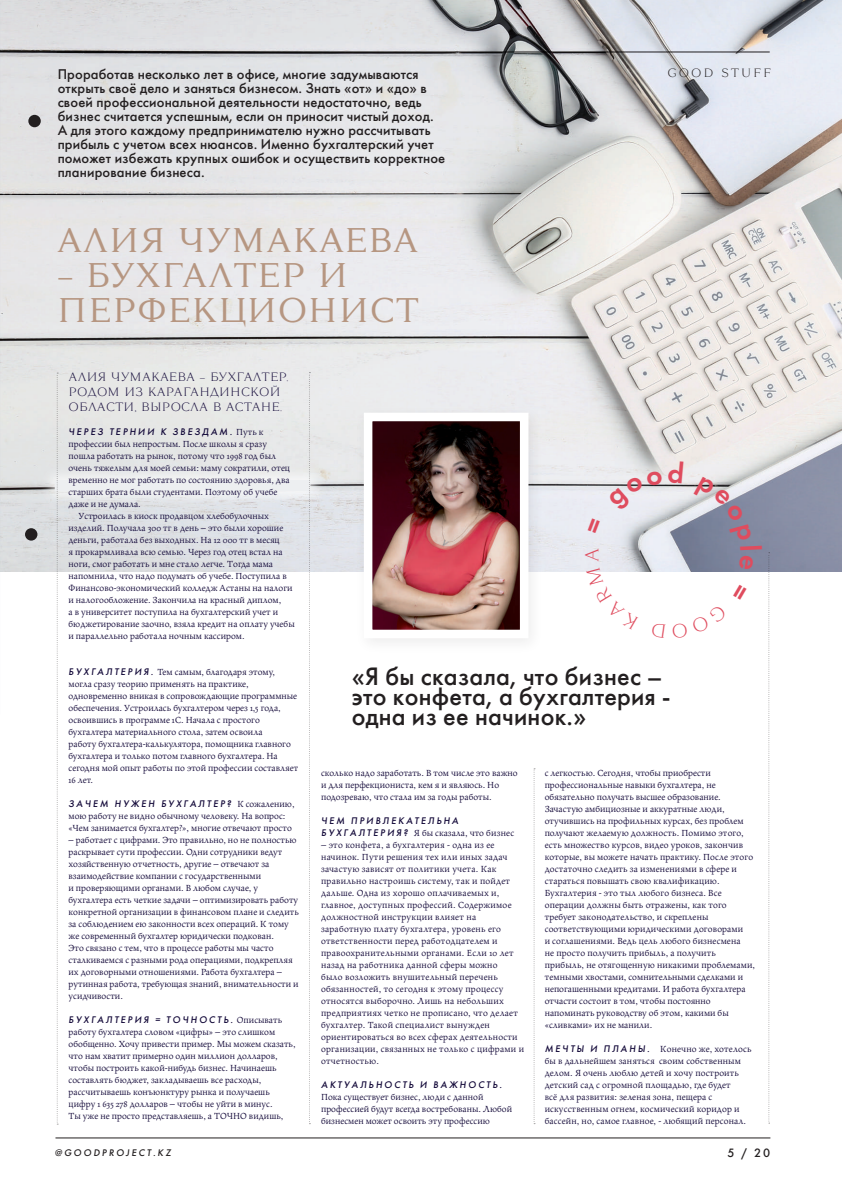
<style>
.page{position:relative;width:842px;height:1191px;background:#fff}
.page>*{position:absolute;margin:0;border:0;box-sizing:border-box;transform-origin:0 0}
.t1{font:34px/35px "Tautz";letter-spacing:.01em;color:#b69681}
.t2{font:25px/20px "Futura Futuris";letter-spacing:.01em;color:#231f20}
.t3{font:300 19px "Tautz";color:#df4c5e}
.t4{font:14px/14px "Futura Futuris";letter-spacing:.01em;color:#231f20}
.t5{font:300 12px/15px "Tautz";letter-spacing:.02em;color:#130939}
.t6{font:300 12px "Tautz";letter-spacing:.16em;color:#231f20}
.t7{font:12px "Futura Futuris";color:#231f20}
.t8{font:10px/12px "Maiola Pro";color:#130939}
.t9{font:10px/12px "Maiola Pro";letter-spacing:.02em;color:#130939}
.t10{font:italic 500 10px "Futura";letter-spacing:.2em;color:#130939}
.t11{font:italic 500 10px "Futura";letter-spacing:.2em;color:#231f20}
.s1{font-family:"Futura";font-weight:500;font-style:italic}
</style>
<div class="page">
<hr style="left:55px;top:1137px;width:715px;height:1px;background:#231f20">
<img style="left:0;top:0;width:842px;height:571px">
<div style="left:28px;top:115px;width:13px;height:12px;background:#231f20;border-radius:50%"></div>
<div style="left:25px;top:528px;width:12px;height:12px;background:#231f20;border-radius:50%"></div>
<div style="left:39px;top:464px;width:287px;height:43px;background:#e7e9ea"></div>
<div style="left:55px;top:480px;width:255px;height:11px;background:#edeff1"></div>
<svg style="left:309px;top:372px;width:1px;height:752px"></svg>
<svg style="left:534px;top:768px;width:1px;height:356px"></svg>
<svg style="left:57px;top:372px;width:1px;height:752px"></svg>
<svg style="left:768px;top:552px;width:2px;height:571px"></svg>
<div style="left:354px;top:405px;width:189px;height:250px;background:#231f20;opacity:.08"></div>
<img style="left:374px;top:423px;width:144px;height:205px">
<div style="left:364px;top:413px;width:164px;height:225px;border:9px solid #fff"></div>
<svg style="left:607px;top:461px;width:76px;height:50px;background:#e2e2e5"></svg>
<svg style="left:694px;top:476px;width:68px;height:94px;background:#969cae"></svg>
<svg style="left:586px;top:567px;width:52px;height:5px"></svg>
<svg style="left:588px;top:518px;width:12px;height:14px"></svg>
<p class="t4" style="left:58px;top:67px;width:389px">Проработав несколько лет в офисе, многие задумываются открыть своё дело и заняться бизнесом. Знать «от» и «до» в своей профессиональной деятельности недостаточно, ведь бизнес считается успешным, если он приносит чистый доход.<br>А для этого каждому предпринимателю нужно рассчитывать прибыль с учетом всех нюансов. Именно бухгалтерский учет поможет избежать крупных ошибок и осуществить корректное планирование бизнеса.</p>
<h1 class="t1" style="left:57px;top:223px;width:363px">Алия Чумакаева</h1>
<h1 class="t1" style="left:57px;top:258px;width:287px">– БУХГАЛТЕР И<br>ПЕР</h1>
<h1 class="t1" style="left:137px;top:293px;width:140px">ФЕКЦИОНИ</h1>
<h1 class="t1" style="left:370px;top:293px;width:50px">СТ</h1>
<p class="t6" style="left:667px;top:65px;width:105px">GOOD STUFF</p>
<p class="t5" style="left:69px;top:369px;width:221px">АЛИЯ ЧУМАКАЕВА – БУХГАЛТЕР.<br>РОДОМ ИЗ КАРАГАНДИНСКОЙ<br>ОБЛАСТИ, ВЫРОСЛА В АСТАНЕ.</p>
<p class="t10" style="left:69px;top:425px;width:8px">ЧЕРЕЗ</p>
<p class="t10" style="left:109px;top:425px;width:9px">ТЕРНИИ</p>
<p class="t10" style="left:160px;top:425px;width:21px">К ЗВЕЗДАМ</p>
<p class="t8" style="left:230px;top:426px;width:35px"><span class="s1">.</span> Путь к</p>
<p class="t8" style="left:69px;top:438px;width:200px">профессии был непростым. После школы я сразу</p>
<p class="t8" style="left:69px;top:450px;width:209px">пошла работать на рынок, потому что 1998 год был</p>
<p class="t8" style="left:69px;top:462px;width:223px">очень тяжелым для моей семьи: маму сократили, отец</p>
<p class="t8" style="left:69px;top:474px;width:223px">временно не мог работать по состоянию здоровья, два</p>
<p class="t8" style="left:69px;top:486px;width:210px">старших брата были студентами. Поэтому об учебе</p>
<p class="t8" style="left:69px;top:498px;width:74px">даже и не думала.</p>
<p class="t8" style="left:79px;top:510px;width:192px">Устроилась в киоск продавцом хлебобулочных</p>
<p class="t8" style="left:69px;top:522px;width:216px">изделий. Получала 300 тг в день – это были хорошие</p>
<p class="t8" style="left:69px;top:534px;width:213px">деньги, работала без выходных. На 12 000 тг в месяц</p>
<p class="t8" style="left:69px;top:546px;width:216px">я прокармливала всю семью. Через год отец встал на</p>
<p class="t8" style="left:69px;top:558px;width:206px">ноги, смог работать и мне стало легче. Тогда мама</p>
<p class="t8" style="left:69px;top:570px;width:220px">напомнила, что надо подумать об учебе. Поступила в</p>
<p class="t8" style="left:69px;top:582px;width:226px">Финансово-экономический колледж Астаны на налоги</p>
<p class="t8" style="left:69px;top:594px;width:214px">и налогообложение. Закончила на красный диплом,</p>
<p class="t8" style="left:69px;top:606px;width:211px">а в университет поступила на бухгалтерский учет и</p>
<p class="t8" style="left:69px;top:618px;width:228px">бюджетирование заочно, взяла кредит на оплату учебы</p>
<p class="t8" style="left:69px;top:630px;width:178px">и параллельно работала ночным кассиром.</p>
<p class="t10" style="left:69px;top:665px;width:24px">БУХГАЛТЕРИЯ</p>
<p class="t8" style="left:69px;top:666px;width:231px;text-indent:82px"><span class="s1">.</span> Тем самым, благодаря этому, могла сразу теорию применять на практике, одновременно вникая в сопровождающие программные обеспечения. Устроилась бухгалтером через 1,5 года, освоившись в программе 1С. Начала с простого бухгалтера материального стола, затем освоила<br>работу бухгалтера-калькулятора, помощника главного бухгалтера и только потом главного бухгалтера. На сегодня мой опыт работы по этой профессии составляет 16 лет.</p>
<p class="t10" style="left:69px;top:797px;width:9px">ЗАЧЕМ</p>
<p class="t10" style="left:115px;top:797px;width:26px">НУЖЕН</p>
<p class="t10" style="left:161px;top:797px;width:23px">БУХГАЛТЕР</p>
<p class="t8" style="left:69px;top:798px;width:228px;text-indent:158px"><span class="s1">?</span> К сожалению, мою работу не видно обычному человеку. На вопрос: «Чем занимается бухгалтер?», многие отвечают просто</p>
<p class="t8" style="left:69px;top:834px;width:232px">– работает с цифрами. Это правильно, но не полностью раскрывает сути профессии. Одни сотрудники ведут хозяйственную отчетность, другие – отвечают за взаимодействие компании с государственными<br>и проверяющими органами. В любом случае, у бухгалтера есть четкие задачи – оптимизировать работу конкретной организации в финансовом плане и следить за соблюдением ею законности всех операций. К тому же современный бухгалтер юридически подкован.<br>Это связано с тем, что в процессе работы мы часто сталкиваемся с разными рода операциями, подкрепляя их договорными отношениями. Работа бухгалтера – рутинная работа, требующая знаний, внимательности и усидчивости.</p>
<p class="t10" style="left:69px;top:1013px;width:24px">БУХГАЛТЕРИЯ</p>
<p class="t10" style="left:155px;top:1013px;width:20px">= ТОЧНОСТЬ</p>
<p class="t8" style="left:69px;top:1014px;width:229px;text-indent:162px"><span class="s1">.</span> Описывать работу бухгалтера словом «цифры» – это слишком обобщенно. Хочу привести пример. Мы можем сказать, что нам хватит примерно один миллион долларов, чтобы построить какой-нибудь бизнес. Начинаешь составлять бюджет, закладываешь все расходы, рассчитываешь конъюнктуру рынка и получаешь цифру 1 635 278 долларов – чтобы не уйти в минус.<br>Ты уже не просто представляешь, а ТОЧНО видишь,</p>
<h3 class="t3" style="left:580px;top:562px;width:16px;rotate:-90deg">A</h3>
<h2 class="t2" style="left:352px;top:667px;width:320px">«Я бы сказала, что бизнес – это конфета, а бухгалтерия - одна из ее начинок.»</h2>
<p class="t8" style="left:321px;top:766px;width:198px">сколько надо заработать. В том числе это важно и для перфекциониста, кем я и являюсь. Но подозреваю, что стала им за годы работы.</p>
<p class="t10" style="left:321px;top:814px;width:9px">ЧЕМ</p>
<p class="t10" style="left:351px;top:814px;width:9px">ПРИВЛЕКАТЕЛЬНА</p>
<p class="t10" style="left:321px;top:826px;width:24px">БУХГАЛТЕРИЯ</p>
<p class="t8" style="left:403px;top:826px;width:112px"><span class="s1">?</span> Я бы сказала, что бизнес</p>
<p class="t9" style="left:321px;top:838px;width:204px">– это конфета, а бухгалтерия - одна из ее начинок. Пути решения тех или иных задач зачастую зависят от политики учета. Как правильно настроишь систему, так и пойдет дальше. Одна из хорошо оплачиваемых и, главное, доступных профессий. Содержимое должностной инструкции влияет на заработную плату бухгалтера, уровень его ответственности перед работодцателем и правоохранительными органами. Если 10 лет назад на работника данной сферы можно<br>было возложить внушительный перечень обязанностей, то сегодня к этому процессу относятся выборочно. Лишь на небольших предприятиях четко не прописано, что делает бухгалтер. Такой специалист вынужден ориентироваться во всех сферах деятельности организации, связанных не только с цифрами и отчетностью.</p>
<p class="t10" style="left:321px;top:1078px;width:9px">АКТ</p>
<p class="t10" style="left:344px;top:1078px;width:17px">УАЛЬНОСТЬ</p>
<p class="t10" style="left:420px;top:1078px;width:23px">И ВАЖНОСТЬ</p>
<p class="t10" style="left:500px;top:1078px;width:4px">.</p>
<p class="t8" style="left:321px;top:1090px;width:193px">Пока существует бизнес, люди с данной профессией будут всегда востребованы. Любой бизнесмен может освоить эту профессию</p>
<p class="t8" style="left:545px;top:766px;width:212px">с легкостью. Сегодня, чтобы приобрести профессиональные навыки бухгалтера, не обязательно получать высшее образование.<br>Зачастую амбициозные и аккуратные люди, отучившись на профильных курсах, без проблем получают желаемую должность. Помимо этого, есть множество курсов, видео уроков, закончив которые, вы можете начать практику. После этого достаточно следить за изменениями в сфере и стараться повышать свою квалификацию.<br>Бухгалтерия - это тыл любого бизнеса. Все операции должны быть отражены, как того требует законодательство, и скреплены соответствующими юридическими договорами<br>и соглашениями. Ведь цель любого бизнесмена<br>не просто получить прибыль, а получить прибыль, не отягощенную никакими проблемами, темными хвостами, сомнительными сделками и непогашенными кредитами. И работа бухгалтера отчасти состоит в том, чтобы постоянно напоминать руководству об этом, какими бы «сливками» их не манили.</p>
<p class="t10" style="left:545px;top:1042px;width:9px">МЕЧТЫ</p>
<p class="t10" style="left:590px;top:1042px;width:23px">И ПЛАНЫ</p>
<p class="t8" style="left:545px;top:1042px;width:208px;text-indent:102px"><span class="s1">.</span> Конечно же, хотелось бы в дальнейшем заняться своим собственным делом. Я очень люблю детей и хочу построить детский сад с огромной площадью, где будет<br>всё для развития: зеленая зона, пещера с искусственным огнем, космический коридор и бассейн, но, самое главное, - любящий персонал.</p>
<p class="t11" style="left:55px;top:1146px;width:118px">@GOODPROJECT.KZ</p>
<p class="t7" style="left:727px;top:1145px;width:44px">5 / 20</p>
</div>
